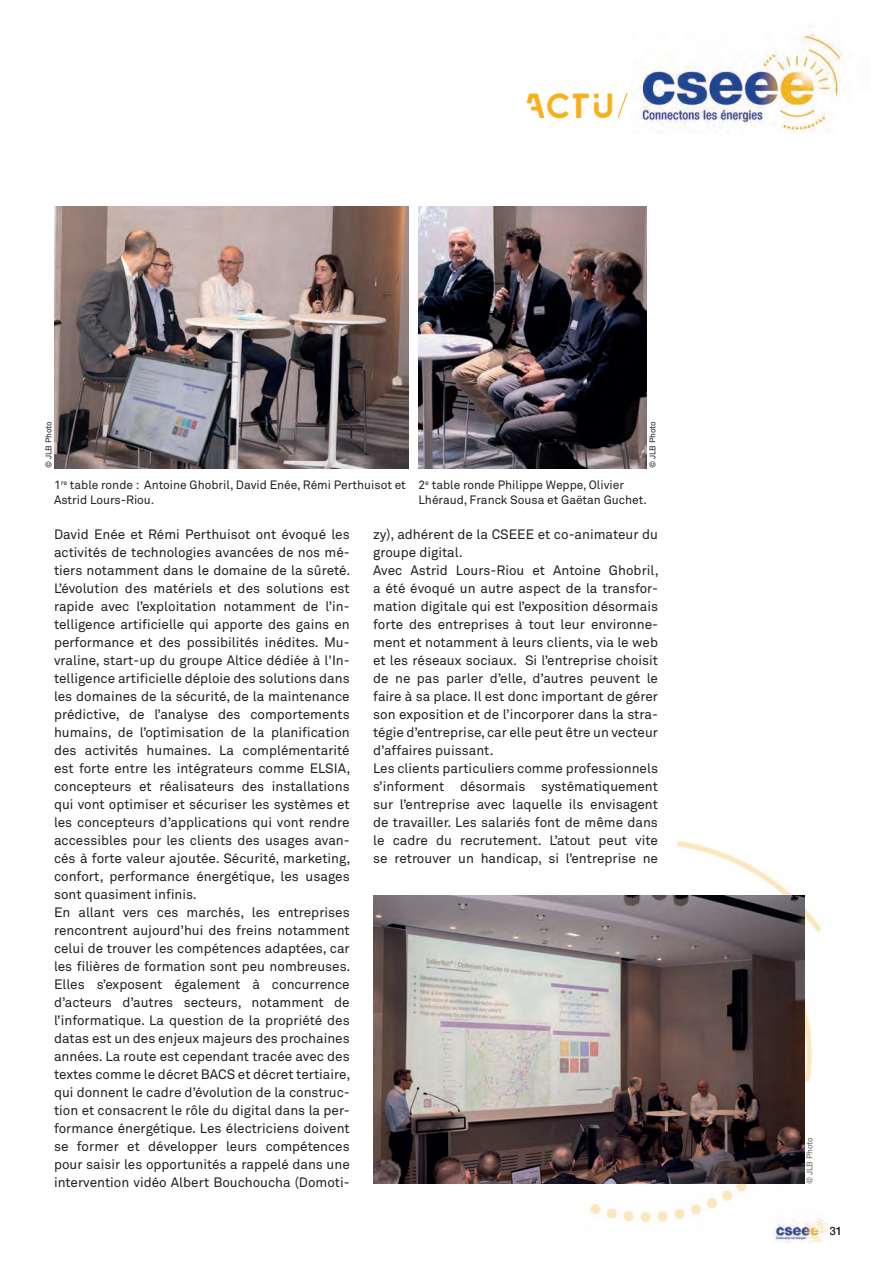
<style>
.page{position:relative;width:893px;height:1263px;background:#fff}
.page>*{position:absolute;margin:0;border:0;box-sizing:border-box;transform-origin:0 0}
.t1{font:34.65px "LEIXO DEMO";color:#faaf18}
.t2{font:13.5px/18px "Akkurat";color:#231f20;text-align:justify}
.t3{font:12px/15px "Akkurat";color:#231f20}
.t4{font:500 11.55px "Helvetica Neue LT Pro";color:#231f20}
.t5{font:8.25px "Akkurat";color:#231f20}
</style>
<div class="page">
<img style="left:491px;top:841px;width:331px;height:402px">
<svg style="left:617px;top:93px;width:11px;height:25px"></svg>
<img style="left:639px;top:33px;width:206px;height:101px">
<img style="left:774px;top:1210px;width:53px;height:32px">
<img style="left:54px;top:207px;width:355px;height:261px">
<img style="left:418px;top:207px;width:228px;height:261px">
<img style="left:373px;top:896px;width:431px;height:287px">
<p class="t5" style="left:44px;top:468px;width:49px;rotate:-90deg">© JLB Photo</p>
<p class="t1" style="left:525px;top:88px;width:91px">ACTU</p>
<p class="t5" style="left:648px;top:468px;width:49px;rotate:-90deg">© JLB Photo</p>
<p class="t3" style="left:54px;top:477px;width:353px">1<sup>re</sup> table ronde : Antoine Ghobril, David Enée, Rémi Perthuisot et<br>Astrid Lours-Riou.</p>
<p class="t3" style="left:418px;top:477px;width:230px">2<sup>e</sup> table ronde Philippe Weppe, Olivier<br>Lhéraud, Franck Sousa et Gaëtan Guchet.</p>
<p class="t2" style="left:373px;top:526px;width:286px">zy), adhérent de la CSEEE et co-animateur du groupe digital.</p>
<p class="t2" style="left:373px;top:562px;width:287px">Avec Astrid Lours-Riou et Antoine Ghobril, a été évoqué un autre aspect de la transfor&shy;mation digitale qui est l’exposition désormais forte des entreprises à tout leur environne&shy;ment et notamment à leurs clients, via le web et les réseaux sociaux. Si l’entreprise choisit de ne pas parler d’elle, d’autres peuvent le faire à sa place. Il est donc important de gérer son exposition et de l’incorporer dans la stra&shy;tégie d’entreprise, car elle peut être un vecteur d’affaires puissant.</p>
<p class="t2" style="left:373px;top:760px;width:286px">Les clients particuliers comme professionnels s’informent désormais systématiquement sur l’entreprise avec laquelle ils envisagent de travailler. Les salariés font de même dans le cadre du recrutement. L’atout peut vite se retrouver un handicap, si l’entreprise ne</p>
<p class="t2" style="left:54px;top:526px;width:298px">David Enée et Rémi Perthuisot ont évoqué les activités de technologies avancées de nos mé&shy;tiers notamment dans le domaine de la sûreté.<br>L’évolution des matériels et des solutions est rapide avec l’exploitation notamment de l’in&shy;telligence artificielle qui apporte des gains en performance et des possibilités inédites. Mu&shy;vraline, start-up du groupe Altice dédiée à l'In&shy;telligence artificielle déploie des solutions dans les domaines de la sécurité, de la maintenance prédictive, de l’analyse des comportements humains, de l’optimisation de la planification des activités humaines. La complémentarité est forte entre les intégrateurs comme ELSIA, concepteurs et réalisateurs des installations qui vont optimiser et sécuriser les systèmes et les concepteurs d’applications qui vont rendre accessibles pour les clients des usages avan&shy;cés à forte valeur ajoutée. Sécurité, marketing, confort, performance énergétique, les usages sont quasiment infinis.</p>
<p class="t2" style="left:54px;top:904px;width:298px">En allant vers ces marchés, les entreprises rencontrent aujourd’hui des freins notamment celui de trouver les compétences adaptées, car les filières de formation sont peu nombreuses.<br>Elles s’exposent également à concurrence d’acteurs d’autres secteurs, notamment de l’informatique. La question de la propriété des datas est un des enjeux majeurs des prochaines années. La route est cependant tracée avec des textes comme le décret BACS et décret tertiaire, qui donnent le cadre d’évolution de la construc&shy;tion et consacrent le rôle du digital dans la per&shy;formance énergétique. Les électriciens doivent se former et développer leurs compétences pour saisir les opportunités a rappelé dans une intervention vidéo Albert Bouchoucha (Domoti-</p>
<p class="t5" style="left:805px;top:1184px;width:49px;rotate:-90deg">© JLB Photo</p>
<p class="t4" style="left:829px;top:1224px;width:14px">31</p>
</div>
